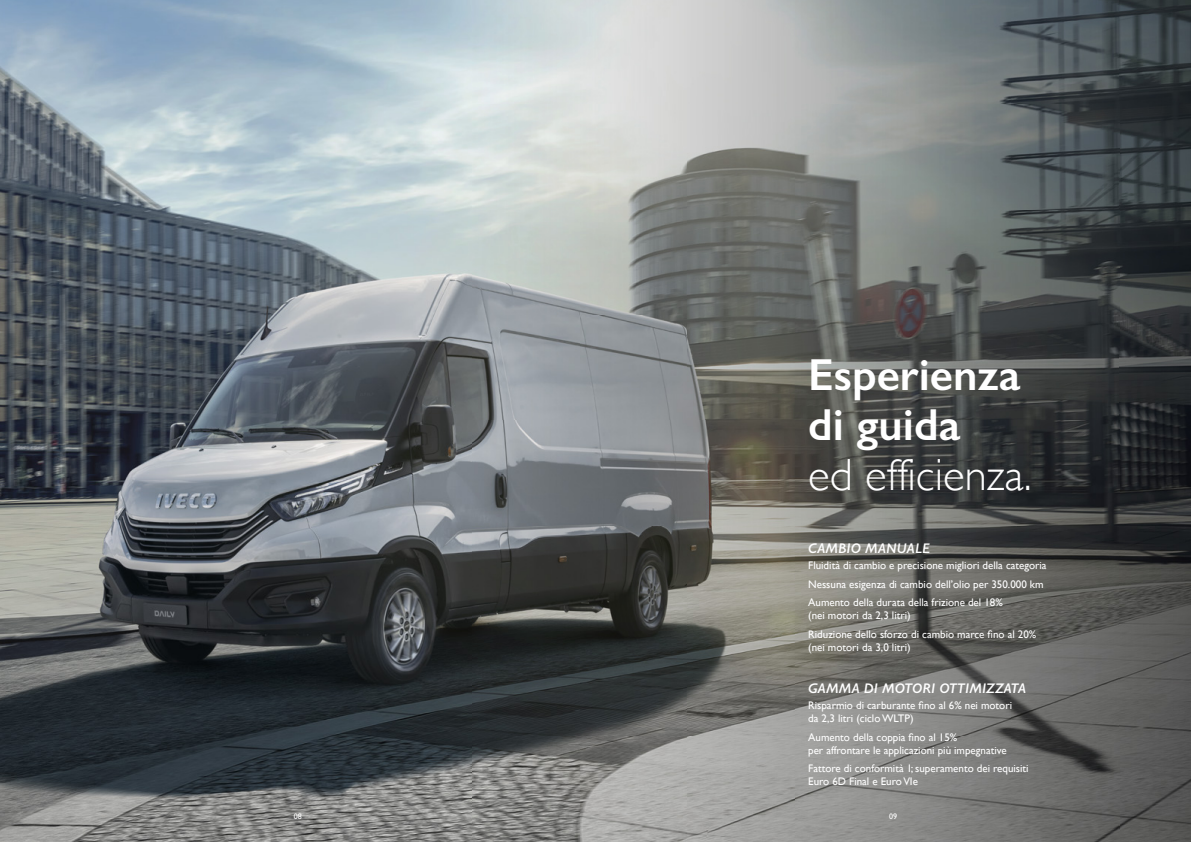
<style>
.page{position:relative;width:1191px;height:842px;background:#fff}
.page>*{position:absolute;margin:0;border:0;box-sizing:border-box;transform-origin:0 0}
.t1{font:600 45px/50px "Gill Sans";color:#fff}
.t2{font:300 45px "Gill Sans";color:#fff}
.t3{font:italic 600 14px "Gill Sans";letter-spacing:.01em;color:#fff}
.t4{font:11px/18.7px "Gill Sans";color:#fff}
.t5{font:8px "Gill Sans";color:#fff}
</style>
<div class="page">
<img style="left:0;top:0;width:1191px;height:842px">
<h1 class="t1" style="left:808px;top:349px;width:214px">Esperienza di guida</h1>
<h1 class="t2" style="left:808px;top:440px;width:225px">ed efficienza.</h1>
<p class="t3" style="left:808px;top:540px;width:123px">CAMBIO MANUALE</p>
<p class="t4" style="left:808px;top:556px;width:240px">Fluidità di cambio e precisione migliori della categoria<br>Nessuna esigenza di cambio dell’olio per 350.000 km<br>Aumento della durata della frizione del 18%</p>
<p class="t4" style="left:808px;top:606px;width:230px">(nei motori da 2,3 litri)<br>Riduzione dello sforzo di cambio marce fino al 20%</p>
<p class="t4" style="left:808px;top:638px;width:104px">(nei motori da 3,0 litri)</p>
<p class="t3" style="left:808px;top:680px;width:219px">GAMMA DI MOTORI OTTIMIZZATA</p>
<p class="t4" style="left:808px;top:699px;width:205px;line-height:13px">Risparmio di carburante fino al 6% nei motori da 2,3 litri (ciclo WLTP)</p>
<p class="t4" style="left:808px;top:730px;width:200px;line-height:13px">Aumento della coppia fino al 15%<br>per affrontare le applicazioni più impegnative</p>
<p class="t4" style="left:808px;top:762px;width:222px;line-height:13px">Fattore di conformità 1; superamento dei requisiti<br>Euro 6D Final e Euro VIe</p>
<p class="t5" style="left:294px;top:812px;width:10px">08</p>
<p class="t5" style="left:889px;top:812px;width:10px">09</p>
</div>
